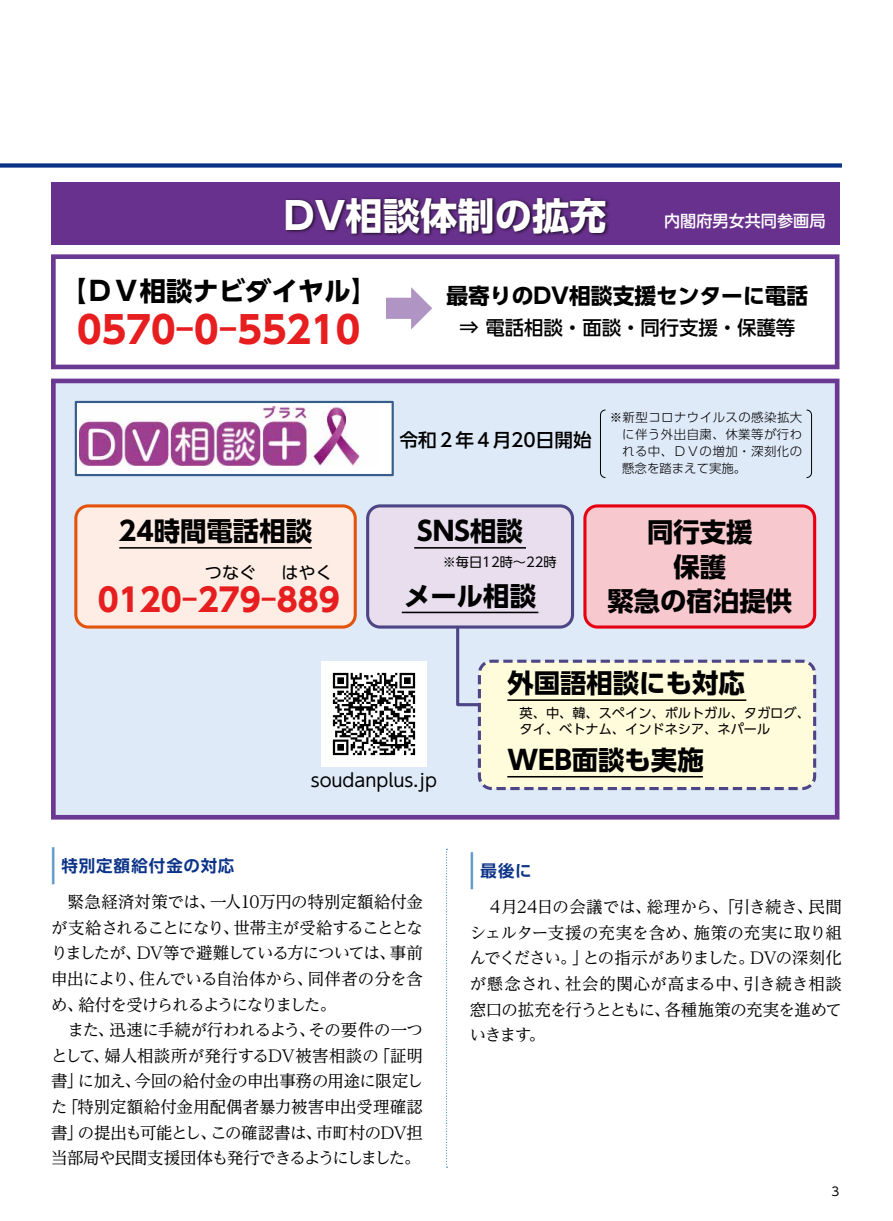
<style>
.page{position:relative;width:893px;height:1221px;background:#fff}
.page>*{position:absolute;margin:0;border:0;box-sizing:border-box;transform-origin:0 0}
.t1{font:700 39.6px "UD Shin Go Pr 6 N";color:#5d97c4;scale:.42 1}
.t2{font:700 37.2px "UD Shin Go Pr 6 N";color:#e71e20}
.t3{font:700 37.2px "UD Shin Go Pr 6 N";color:#fff}
.t4{font:700 31.8px "UD Shin Go Pr 6 N";color:#e71e20}
.t5{font:700 26.4px/35px "UD Shin Go Pr 6 N";color:#000;text-align:center}
.t6{font:700 21.75px "UD Shin Go Pr 6 N";color:#000}
.t7{font:500 19.35px "UD Shin Go Pr 6 N";color:#000}
.t8{font:500 18.6px "UD Shin Go Pr 6 N";color:#000}
.t9{font:17.85px "UD Shin Go Pr 6 N";color:#000}
.t10{font:17.1px "UD Shin Go Pr 6 N";color:#000}
.t11{font:16.5px/25.7px "UD Reimin Pr 6 N";letter-spacing:-.025em;color:#000;text-align:justify}
.t12{font:700 16.5px "UD Shin Go Pr 6 N De";letter-spacing:.05em;color:#0c3388}
.t13{font:500 16.2px "UD Shin Go Pr 6 N";color:#fff}
.t14{font:13.2px/16.4px "UD Shin Go Pr 6 N";color:#000}
.t15{font:300 12.45px/17.1px "UD Shin Go Pr 6 N";letter-spacing:.035em;color:#000;text-align:justify}
.t16{font:12px "UD Shin Go Pr 6 N";color:#000}
</style>
<div class="page">
<svg style="left:446px;top:848px;width:1px;height:319px"></svg>
<div style="left:0;top:163px;width:842px;height:5px;background:#0c3388"></div>
<svg style="left:51px;top:378px;width:788px;height:441px;background:#d7def1"></svg>
<div style="left:51px;top:183px;width:788px;height:62px;background:#69318e"></div>
<svg style="left:51px;top:254px;width:788px;height:115px"></svg>
<div style="left:76px;top:506px;width:279px;height:121px;background:#fdede4;border-radius:12px"></div>
<div style="left:74px;top:504px;width:283px;height:124px;border:3px solid #e2540c;border-radius:12px"></div>
<div style="left:585px;top:506px;width:230px;height:121px;background:#f7c8ce;border-radius:12px"></div>
<div style="left:583px;top:504px;width:233px;height:124px;border:3px solid #e60012;border-radius:12px"></div>
<div style="left:368px;top:506px;width:204px;height:121px;background:#e8deed;border-radius:12px"></div>
<div style="left:366px;top:504px;width:208px;height:124px;border:3px solid #4e4586;border-radius:12px"></div>
<div style="left:479px;top:661px;width:336px;height:127px;background:#fffcdb;border-radius:12px"></div>
<div style="left:478px;top:659px;width:338px;height:131px;border:3px dashed #4e4586;border-radius:12px"></div>
<img style="left:285px;top:196px;width:324px;height:40px">
<svg style="left:386px;top:287px;width:46px;height:42px"></svg>
<svg style="left:806px;top:409px;width:6px;height:69px"></svg>
<svg style="left:599px;top:409px;width:7px;height:69px"></svg>
<svg style="left:455px;top:624px;width:27px;height:83px;background:#c1c7df"></svg>
<div style="left:76px;top:402px;width:317px;height:73px;background:#fff"></div>
<div style="left:75px;top:401px;width:319px;height:75px;border:2px solid #375d8a"></div>
<img style="left:80px;top:406px;width:280px;height:59px">
<hr style="left:119px;top:547px;width:193px;height:1px;background:#000">
<hr style="left:414px;top:547px;width:112px;height:1px;background:#000">
<hr style="left:402px;top:611px;width:136px;height:2px;background:#000">
<hr style="left:507px;top:699px;width:239px;height:2px;background:#000">
<hr style="left:507px;top:776px;width:196px;height:1px;background:#000">
<div style="left:321px;top:661px;width:106px;height:105px;background:#fff"></div>
<img style="left:332px;top:672px;width:84px;height:84px">
<h2 class="t3" style="left:284px;top:185px;width:324px">DV相談体制の拡充</h2>
<p class="t13" style="left:664px;top:208px;width:163px">内閣府男女共同参画局</p>
<h3 class="t5" style="left:61px;top:273px;width:318px">【ＤＶ相談ナビダイヤル】</h3>
<h2 class="t2" style="left:77px;top:299px;width:285px">0570‒0‒55210</h2>
<h3 class="t5" style="left:119px;top:513px;width:195px">24時間電話相談</h3>
<p class="t10" style="left:205px;top:558px;width:53px">つなぐ</p>
<p class="t10" style="left:281px;top:558px;width:53px">はやく</p>
<h3 class="t4" style="left:98px;top:573px;width:243px">0120‒279‒889</h3>
<h3 class="t6" style="left:446px;top:277px;width:363px">最寄りのDV相談支援センターに電話</h3>
<p class="t7" style="left:459px;top:311px;width:337px">⇒ 電話相談・面談・同行支援・保護等</p>
<p class="t8" style="left:400px;top:425px;width:194px">令和２年４月20日開始</p>
<p class="t15" style="left:622px;top:408px;width:182px;text-indent:-12px">※新型コロナウイルスの感染拡大に伴う外出自粛、休業等が行われる中、ＤＶの増加・深刻化の懸念を踏まえて実施。</p>
<h3 class="t5" style="left:417px;top:513px;width:107px">SNS相談</h3>
<h3 class="t5" style="left:404px;top:578px;width:133px">メール相談</h3>
<p class="t14" style="left:443px;top:554px;width:115px">※毎日12時～22時</p>
<h3 class="t5" style="left:607px;top:513px;width:186px">同行支援<br>保護<br>緊急の宿泊提供</h3>
<p class="t9" style="left:311px;top:766px;width:128px">soudanplus.jp</p>
<h1 class="t1" style="left:51px;top:831px;width:12px">|</h1>
<p class="t12" style="left:62px;top:852px;width:174px">特別定額給付金の対応</p>
<p class="t11" style="left:51px;top:888px;width:374px;text-align:left">　緊急経済対策では、一人10万円の特別定額給付金が支給されることになり、世帯主が受給することとなりましたが、DV等で避難している方については、事前申出により、住んでいる自治体から、同伴者の分を含め、給付を受けられるようになりました。<br>　また、迅速に手続が行われるよう、その要件の一つとして、婦人相談所が発行するDV被害相談の「証明書」に加え、今回の給付金の申出事務の用途に限定した「特別定額給付金用配偶者暴力被害申出受理確認書」の提出も可能とし、この確認書は、市町村のDV担当部局や民間支援団体も発行できるようにしました。</p>
<h3 class="t5" style="left:507px;top:665px;width:239px">外国語相談にも対応</h3>
<p class="t14" style="left:520px;top:704px;width:292px">英、中、韓、スペイン、ポルトガル、タガログ、タイ、ベトナム、インドネシア、ネパール</p>
<h3 class="t5" style="left:507px;top:741px;width:198px">WEB面談も実施</h3>
<h1 class="t1" style="left:470px;top:836px;width:12px">|</h1>
<p class="t12" style="left:480px;top:857px;width:53px">最後に</p>
<p class="t11" style="left:470px;top:893px;width:374px">　４月24日の会議では、総理から、「引き続き、民間シェルター支援の充実を含め、施策の充実に取り組んでください。」との指示がありました。DVの深刻化が懸念され、社会的関心が高まる中、引き続き相談窓口の拡充を行うとともに、各種施策の充実を進めていきます。</p>
<p class="t16" style="left:832px;top:1181px;width:9px">3</p>
</div>
